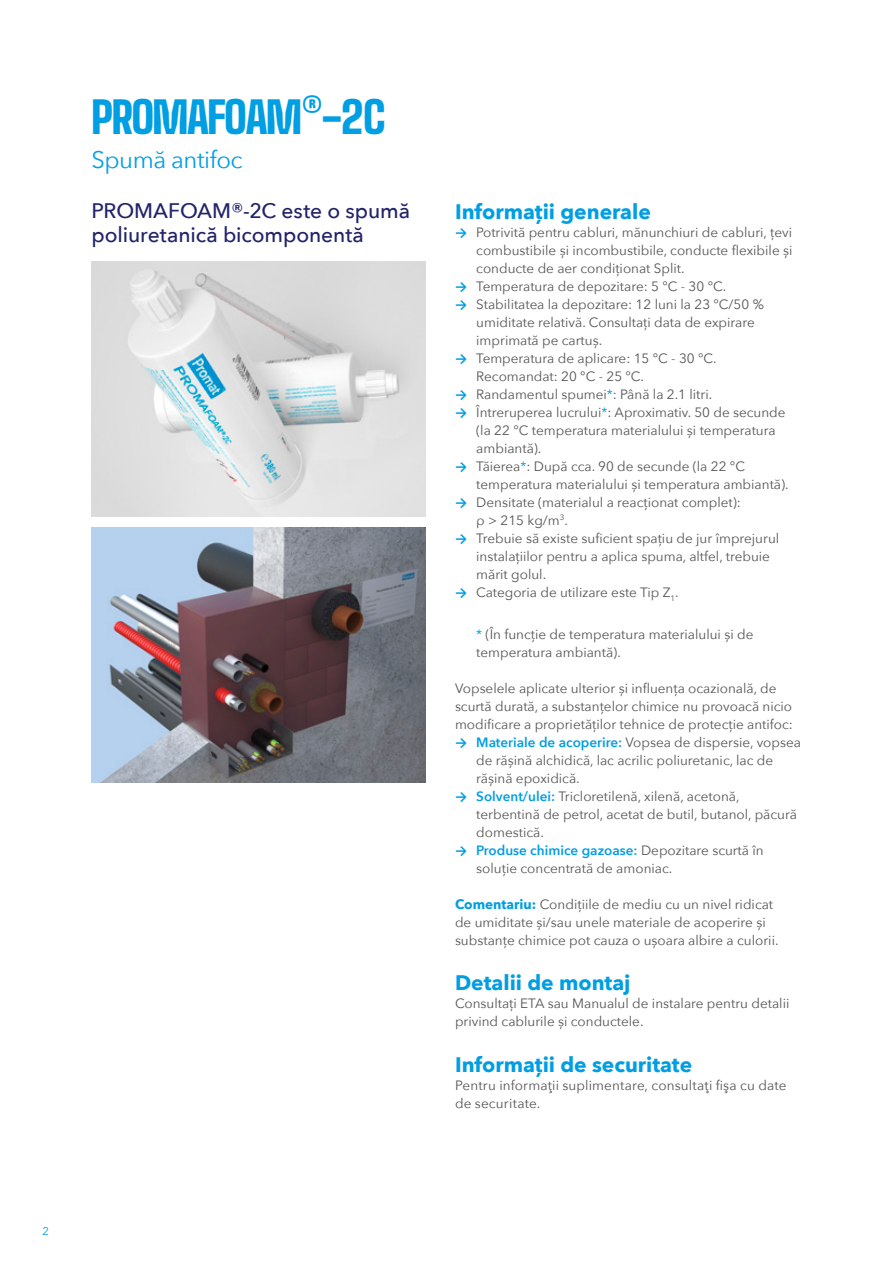
<style>
.page{position:relative;width:893px;height:1263px;background:#fff}
.page>*{position:absolute;margin:0;border:0;box-sizing:border-box;transform-origin:0 0}
.t1{font:900 43.5px "Big Shoulders Text";letter-spacing:-.04em;color:#009ee3}
.t2{font:24px "Avenir Next";letter-spacing:-.02em;color:#009ee3}
.t3{font:700 21px "Avenir Next";color:#009ee3}
.t4{font:500 21px/24px "Avenir Next";letter-spacing:-.005em;color:#222369}
.t5{font:13.5px/18px "Avenir Next";color:#565454}
.t6{font:11.25px "Avenir Next";color:#009ee3}
.s1{font-family:"Calibri";font-weight:700;color:#009ee3}
.s2{color:#009ee3}
.s3{font-weight:600;color:#009ee3}
.s4{font-weight:700;color:#009ee3}
</style>
<div class="page">
<img style="left:91px;top:261px;width:334px;height:255px">
<img style="left:91px;top:527px;width:334px;height:255px">
<h1 class="t1" style="left:91px;top:86px;width:295px">PROMAFOAM®-2C</h1>
<h2 class="t2" style="left:91px;top:140px;width:153px">Spumă antifoc</h2>
<h3 class="t4" style="left:91px;top:198px;width:320px">PROMAFOAM®-2C este o spumă poliuretanică bicomponentă</h3>
<h3 class="t3" style="left:455px;top:193px;width:197px">Informații generale</h3>
<p class="t5" style="left:476px;top:222px;width:318px;text-align:justify;text-indent:-21px"><span class="s1">→</span> Potrivită pentru cabluri, mănunchiuri de cabluri, țevi combustibile și incombustibile, conducte flexibile și conducte de aer condiționat Split.</p>
<p class="t5" style="left:455px;top:276px;width:273px"><span class="s1">→</span> Temperatura de depozitare: 5 °C - 30 °C.</p>
<p class="t5" style="left:476px;top:294px;width:289px;text-indent:-21px"><span class="s1">→</span> Stabilitatea la depozitare: 12 luni la 23 °C/50 % umiditate relativă. Consultați data de expirare imprimată pe cartuș.</p>
<p class="t5" style="left:476px;top:348px;width:242px;text-indent:-21px"><span class="s1">→</span> Temperatura de aplicare: 15 °C - 30 °C.<br>Recomandat: 20 °C - 25 °C.</p>
<p class="t5" style="left:455px;top:384px;width:259px"><span class="s1">→</span> Randamentul spumei<span class="s2">*</span>: Până la 2.1 litri.</p>
<p class="t5" style="left:476px;top:402px;width:311px;text-indent:-21px"><span class="s1">→</span> Întreruperea lucrului<span class="s2">*</span>: Aproximativ. 50 de secunde (la 22 °C temperatura materialului și temperatura ambiantă).</p>
<p class="t5" style="left:476px;top:456px;width:314px;text-indent:-21px"><span class="s1">→</span> Tăierea<span class="s2">*</span>: După cca. 90 de secunde (la 22 °C temperatura materialului și temperatura ambiantă).</p>
<p class="t5" style="left:476px;top:492px;width:266px;text-indent:-21px"><span class="s1">→</span> Densitate (materialul a reacționat complet): ρ &gt; 215 kg/m<sup>3</sup>.</p>
<p class="t5" style="left:476px;top:528px;width:304px;text-indent:-21px"><span class="s1">→</span> Trebuie să existe suficient spațiu de jur împrejurul instalațiilor pentru a aplica spuma, altfel, trebuie mărit golul.</p>
<p class="t5" style="left:455px;top:582px;width:225px"><span class="s1">→</span> Categoria de utilizare este Tip Z<sub>1</sub>.</p>
<p class="t5" style="left:476px;top:625px;width:279px"><span class="s2">*</span> (În funcție de temperatura materialului și de temperatura ambiantă).</p>
<p class="t5" style="left:455px;top:679px;width:339px">Vopselele aplicate ulterior și influența ocazională, de scurtă durată, a substanțelor chimice nu provoacă nicio modificare a proprietăților tehnice de protecție antifoc:</p>
<p class="t5" style="left:476px;top:733px;width:326px;text-indent:-21px"><span class="s1">→</span> <span class="s3">Materiale de acoperire:</span> Vopsea de dispersie, vopsea de rășină alchidică, lac acrilic poliuretanic, lac de rășină epoxidică.</p>
<p class="t5" style="left:476px;top:787px;width:322px;text-indent:-21px"><span class="s1">→</span> <span class="s3">Solvent/ulei:</span> Tricloretilenă, xilenă, acetonă, terbentină de petrol, acetat de butil, butanol, păcură domestică.</p>
<p class="t5" style="left:476px;top:841px;width:289px;text-indent:-21px"><span class="s1">→</span> <span class="s3">Produse chimice gazoase:</span> Depozitare scurtă în soluție concentrată de amoniac.</p>
<p class="t5" style="left:455px;top:895px;width:325px"><span class="s4">Comentariu:</span> Condițiile de mediu cu un nivel ridicat de umiditate și/sau unele materiale de acoperire și substanțe chimice pot cauza o ușoara albire a culorii.</p>
<h3 class="t3" style="left:455px;top:964px;width:177px">Detalii de montaj</h3>
<p class="t5" style="left:455px;top:994px;width:336px">Consultați ETA sau Manualul de instalare pentru detalii privind cablurile și conductele.</p>
<h3 class="t3" style="left:455px;top:1046px;width:239px">Informații de securitate</h3>
<p class="t5" style="left:455px;top:1075px;width:333px">Pentru informaţii suplimentare, consultaţi fişa cu date de securitate.</p>
<p class="t6" style="left:43px;top:1222px;width:8px">2</p>
</div>
